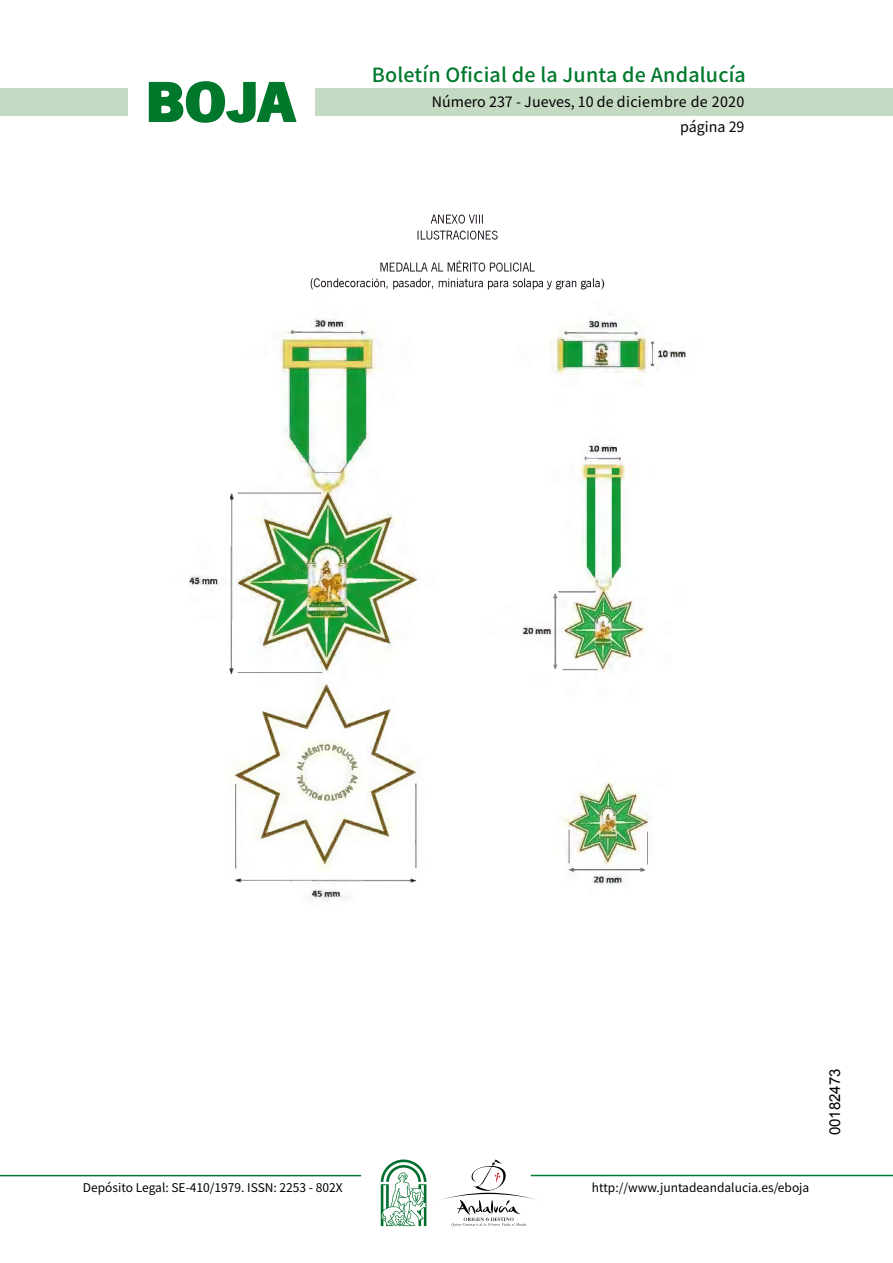
<style>
.page{position:relative;width:893px;height:1263px;background:#fff}
.page>*{position:absolute;margin:0;border:0;box-sizing:border-box;transform-origin:0 0}
.t1{font:700 57.75px "News Got T";color:#00782c;scale:1.14 1}
.t2{font:500 19.5px "Noto Sans HK";letter-spacing:.01em;color:#00782c}
.t3{font:15px "Arial";color:#000}
.t4{font:14.25px/24.5px "Noto Sans HK";color:#000;text-align:right}
.t5{font:12px "Noto Sans HK";color:#000}
</style>
<div class="page">
<div style="left:315px;top:88px;width:577px;height:28px;background:#c5dac3"></div>
<div style="left:0;top:88px;width:128px;height:28px;background:#c5dac3"></div>
<hr style="left:0;top:1175px;width:361px;height:1px;background:#00782c">
<hr style="left:531px;top:1175px;width:361px;height:1px;background:#00782c">
<svg style="left:148px;top:81px;width:149px;height:42px"></svg>
<svg style="left:442px;top:1159px;width:100px;height:67px"></svg>
<svg style="left:381px;top:1160px;width:45px;height:66px"></svg>
<img style="left:189px;top:214px;width:497px;height:687px">
<h1 class="t1" style="left:145px;top:68px;width:133px">BOJA</h1>
<h2 class="t2" style="left:372px;top:64px;width:375px">Boletín Oficial de la Junta de Andalucía</h2>
<p class="t4" style="left:432px;top:90px;width:314px">Número 237 - Jueves, 10 de diciembre de 2020 página 29</p>
<p class="t5" style="left:83px;top:1181px;width:261px">Depósito Legal: SE-410/1979. ISSN: 2253 - 802X</p>
<p class="t5" style="left:592px;top:1181px;width:219px">http://www.juntadeandalucia.es/eboja</p>
<p class="t3" style="left:825px;top:1135px;width:68px;rotate:-90deg">00182473</p>
</div>
